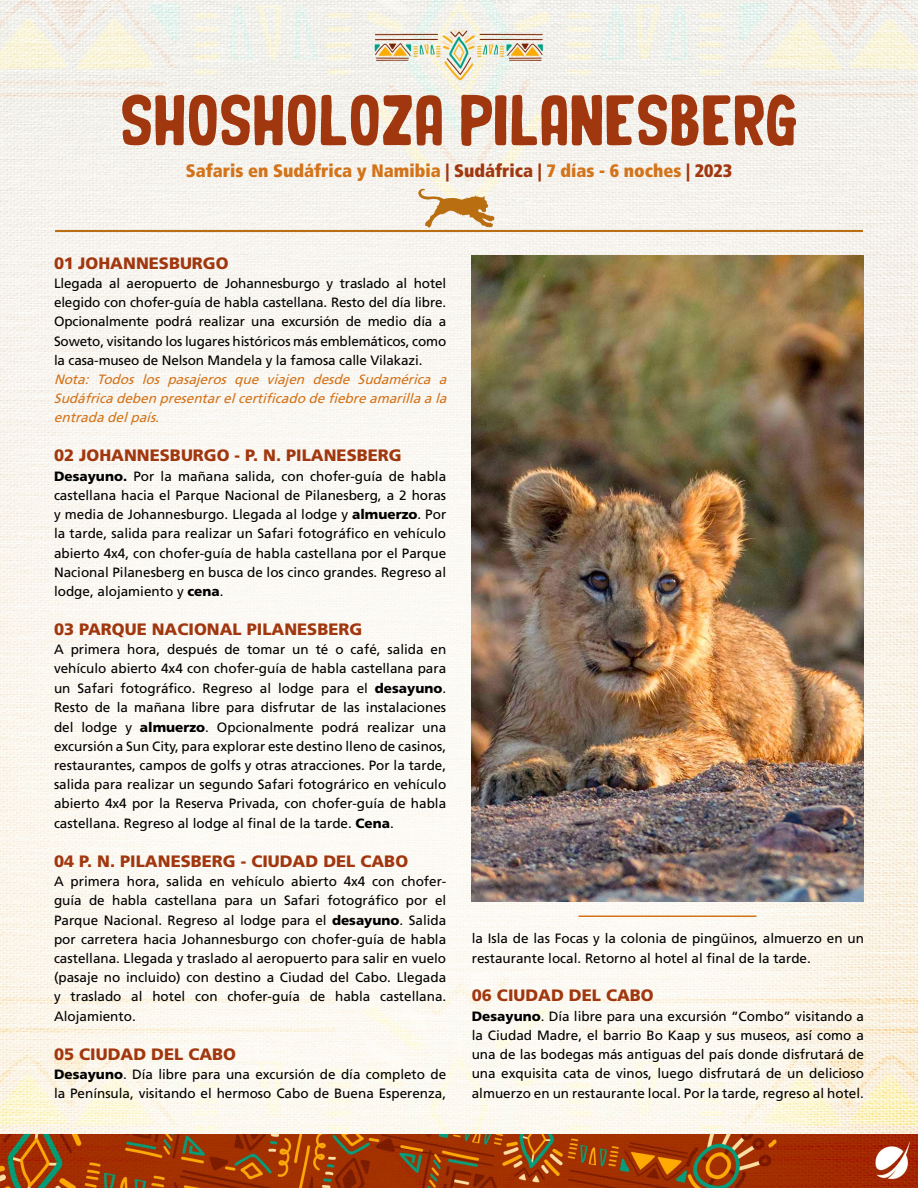
<style>
.page{position:relative;width:918px;height:1188px;background:#fff}
.page>*{position:absolute;margin:0;border:0;box-sizing:border-box;transform-origin:0 0}
.t1{font:60px "Organic Brand";color:#a1370f}
.t2{font:900 condensed 18px "Frutiger";color:#d3731a}
.t3{font:900 16.5px "Frutiger";color:#a1370f}
.t4{font:13.5px/19.2px "Frutiger";color:#000;text-align:justify}
.t5{font:italic 13.5px/19.2px "Frutiger";color:#d3731a;text-align:justify}
.s1{color:#a1370f}
.s2{font-weight:900}
</style>
<div class="page">
<img style="left:0;top:1px;width:918px;height:1133px">
<img style="left:0;top:1134px;width:918px;height:54px">
<hr style="left:55px;top:230px;width:808px;height:2px;background:#b96e12">
<svg style="left:416px;top:188px;width:79px;height:41px"></svg>
<img style="left:471px;top:255px;width:392px;height:646px">
<hr style="left:578px;top:915px;width:178px;height:2px;background:#d3731a">
<h1 class="t1" style="left:121px;top:87px;width:678px">SHOSHOLOZA PILANESBERG</h1>
<h2 class="t2" style="left:186px;top:160px;width:548px">Safaris en Sudáfrica y Namibia <span class="s1">| Sudáfrica |</span> 7 días - 6 noches <span class="s1">| 2023</span></h2>
<p class="t3" style="left:54px;top:253px;width:176px">01 JOHANNESBURGO</p>
<p class="t4" style="left:54px;top:274px;width:394px">Llegada al aeropuerto de Johannesburgo y traslado al hotel elegido con chofer-guía de habla castellana. Resto del día libre.<br>Opcionalmente podrá realizar una excursión de medio día a Soweto, visitando los lugares históricos más emblemáticos, como la casa-museo de Nelson Mandela y la famosa calle Vilakazi.</p>
<p class="t5" style="left:54px;top:370px;width:398px">Nota: Todos los pasajeros que viajen desde Sudamérica a Sudáfricadeben presentarelcertificado defiebreamarillaala entradadelpaís.</p>
<p class="t3" style="left:54px;top:445px;width:349px">02 JOHANNESBURGO - P. N. PILANESBERG</p>
<p class="t4" style="left:54px;top:466px;width:394px"><span class="s2">Desayuno.</span> Por la mañana salida, con chofer-guía de habla castellana hacia el Parque Nacional de Pilanesberg, a 2 horas y media de Johannesburgo. Llegada al lodge y <span class="s2">almuerzo</span>. Por la tarde, salida para realizar un Safari fotográfico en vehículo abierto 4x4, con chofer-guía de habla castellana por el Parque Nacional Pilanesberg en busca de los cinco grandes. Regreso al lodge, alojamiento y <span class="s2">cena</span>.</p>
<p class="t3" style="left:54px;top:619px;width:310px">03 PARQUE NACIONAL PILANESBERG</p>
<p class="t4" style="left:54px;top:640px;width:394px">A primera hora, después de tomar un té o café, salida en vehículo abierto 4x4 con chofer-guía de habla castellana para un Safari fotográfico. Regreso al lodge para el <span class="s2">desayuno</span>.<br>Resto de la mañana libre para disfrutar de las instalaciones del lodge y <span class="s2">almuerzo</span>. Opcionalmente podrá realizar una excursión a Sun City, para explorar este destino lleno de casinos, restaurantes, campos de golfs y otras atracciones. Por la tarde, salida para realizar un segundo Safari fotográrico en vehículo abierto 4x4 por la Reserva Privada, con chofer-guía de habla castellana. Regreso al lodge al final de la tarde. <span class="s2">Cena</span>.</p>
<p class="t3" style="left:54px;top:851px;width:356px">04 P. N. PILANESBERG - CIUDAD DEL CABO</p>
<p class="t4" style="left:54px;top:871px;width:394px">A primera hora, salida en vehículo abierto 4x4 con chofer&shy;guía de habla castellana para un Safari fotográfico por el Parque Nacional. Regreso al lodge para el <span class="s2">desayuno</span>. Salida por carretera hacia Johannesburgo con chofer-guía de habla castellana. Llegada y traslado al aeropuerto para salir en vuelo (pasaje no incluido) con destino a Ciudad del Cabo. Llegada y traslado al hotel con chofer-guía de habla castellana.<br>Alojamiento.</p>
<p class="t3" style="left:54px;top:1044px;width:184px">05 CIUDAD DEL CABO</p>
<p class="t4" style="left:54px;top:1065px;width:394px"><span class="s2">Desayuno</span>. Día libre para una excursión de día completo de la Península, visitando el hermoso Cabo de Buena Esperenza,</p>
<p class="t4" style="left:472px;top:929px;width:394px">la Isla de las Focas y la colonia de pingüinos, almuerzo en un restaurante local. Retorno al hotel al final de la tarde.</p>
<p class="t3" style="left:472px;top:986px;width:184px">06 CIUDAD DEL CABO</p>
<p class="t4" style="left:472px;top:1006px;width:394px"><span class="s2">Desayuno</span>. Día libre para una excursión “Combo” visitando a la Ciudad Madre, el barrio Bo Kaap y sus museos, así como a una de las bodegas más antiguas del país donde disfrutará de una exquisita cata de vinos, luego disfrutará de un delicioso almuerzo en un restaurante local. Por la tarde, regreso al hotel.</p>
</div>
